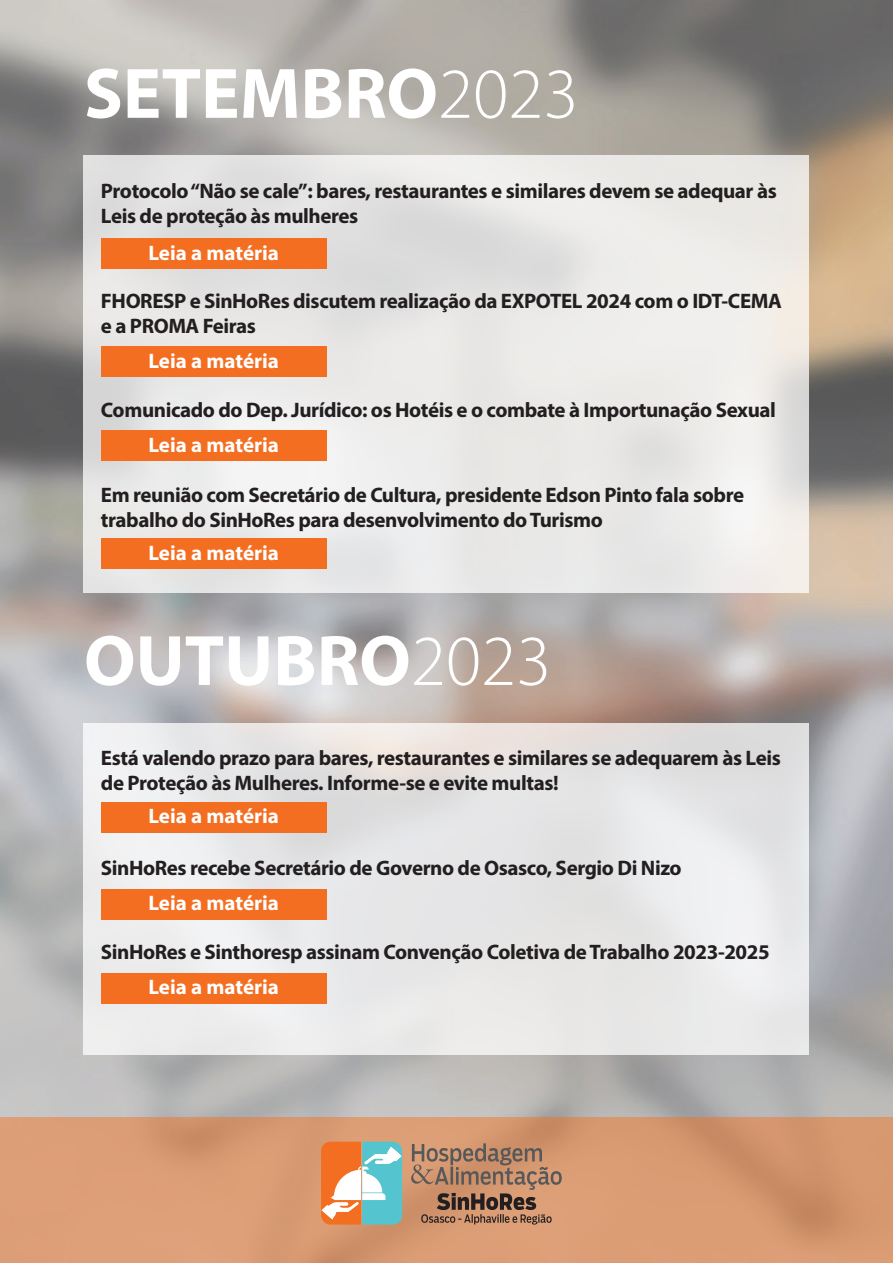
<style>
.page{position:relative;width:893px;height:1263px;background:#fff}
.page>*{position:absolute;margin:0;border:0;box-sizing:border-box;transform-origin:0 0}
.t1{font:700 72px "Myriad Pro";color:#fff}
.t2{font:700 21px/25.2px "Myriad Pro";letter-spacing:-.02em;color:#231f20}
.t3{font:700 21px "Myriad Pro";color:#fff}
.s1{font-weight:300}
</style>
<div class="page">
<img style="left:0;top:0;width:893px;height:1117px">
<svg style="left:0;top:1117px;width:893px;height:146px;fill:#da9d74"></svg>
<svg style="left:321px;top:1142px;width:81px;height:82px"></svg>
<svg style="left:411px;top:1143px;width:151px;height:81px"></svg>
<div style="left:84px;top:156px;width:725px;height:437px;background:linear-gradient(to bottom,#e6e5e3,#ecebea)"></div>
<div style="left:84px;top:723px;width:725px;height:331px;background:linear-gradient(to right,#ece9e8,#e5e5e5)"></div>
<div style="left:101px;top:346px;width:225px;height:31px;background:#f36e21"></div>
<div style="left:101px;top:888px;width:225px;height:31px;background:#f36e21"></div>
<div style="left:101px;top:430px;width:225px;height:31px;background:#f36e21"></div>
<div style="left:101px;top:972px;width:225px;height:31px;background:#f36e21"></div>
<div style="left:101px;top:538px;width:225px;height:31px;background:#f36e21"></div>
<div style="left:101px;top:238px;width:225px;height:31px;background:#f36e21"></div>
<div style="left:101px;top:801px;width:225px;height:31px;background:#f36e21"></div>
<h1 class="t1" style="left:84px;top:47px;width:496px">SETEMBRO<span class="s1">2023</span></h1>
<p class="t2" style="left:101px;top:178px;width:677px">Protocolo “Não se cale”: bares, restaurantes e similares devem se adequar às<br>Leis de proteção às mulheres</p>
<p class="t3" style="left:148px;top:239px;width:132px">Leia a matéria</p>
<p class="t2" style="left:101px;top:287px;width:682px">FHORESP e SinHoRes discutem realização da EXPOTEL 2024 com o IDT-CEMA e a PROMA Feiras</p>
<p class="t3" style="left:148px;top:347px;width:132px">Leia a matéria</p>
<p class="t2" style="left:101px;top:397px;width:676px">Comunicado do Dep. Jurídico: os Hotéis e o combate à Importunação Sexual</p>
<p class="t3" style="left:148px;top:431px;width:132px">Leia a matéria</p>
<p class="t2" style="left:101px;top:481px;width:645px">Em reunião com Secretário de Cultura, presidente Edson Pinto fala sobre trabalho do SinHoRes para desenvolvimento do Turismo</p>
<p class="t3" style="left:148px;top:539px;width:132px">Leia a matéria</p>
<h1 class="t1" style="left:84px;top:614px;width:469px">OUTUBRO<span class="s1">2023</span></h1>
<p class="t2" style="left:101px;top:745px;width:681px">Está valendo prazo para bares, restaurantes e similares se adequarem às Leis de Proteção às Mulheres. Informe-se e evite multas!</p>
<p class="t3" style="left:148px;top:803px;width:132px">Leia a matéria</p>
<p class="t2" style="left:101px;top:854px;width:582px">SinHoRes recebe Secretário de Governo de Osasco, Sergio Di Nizo</p>
<p class="t3" style="left:148px;top:890px;width:132px">Leia a matéria</p>
<p class="t2" style="left:101px;top:939px;width:670px">SinHoRes e Sinthoresp assinam Convenção Coletiva de Trabalho 2023-2025</p>
<p class="t3" style="left:148px;top:973px;width:132px">Leia a matéria</p>
</div>
